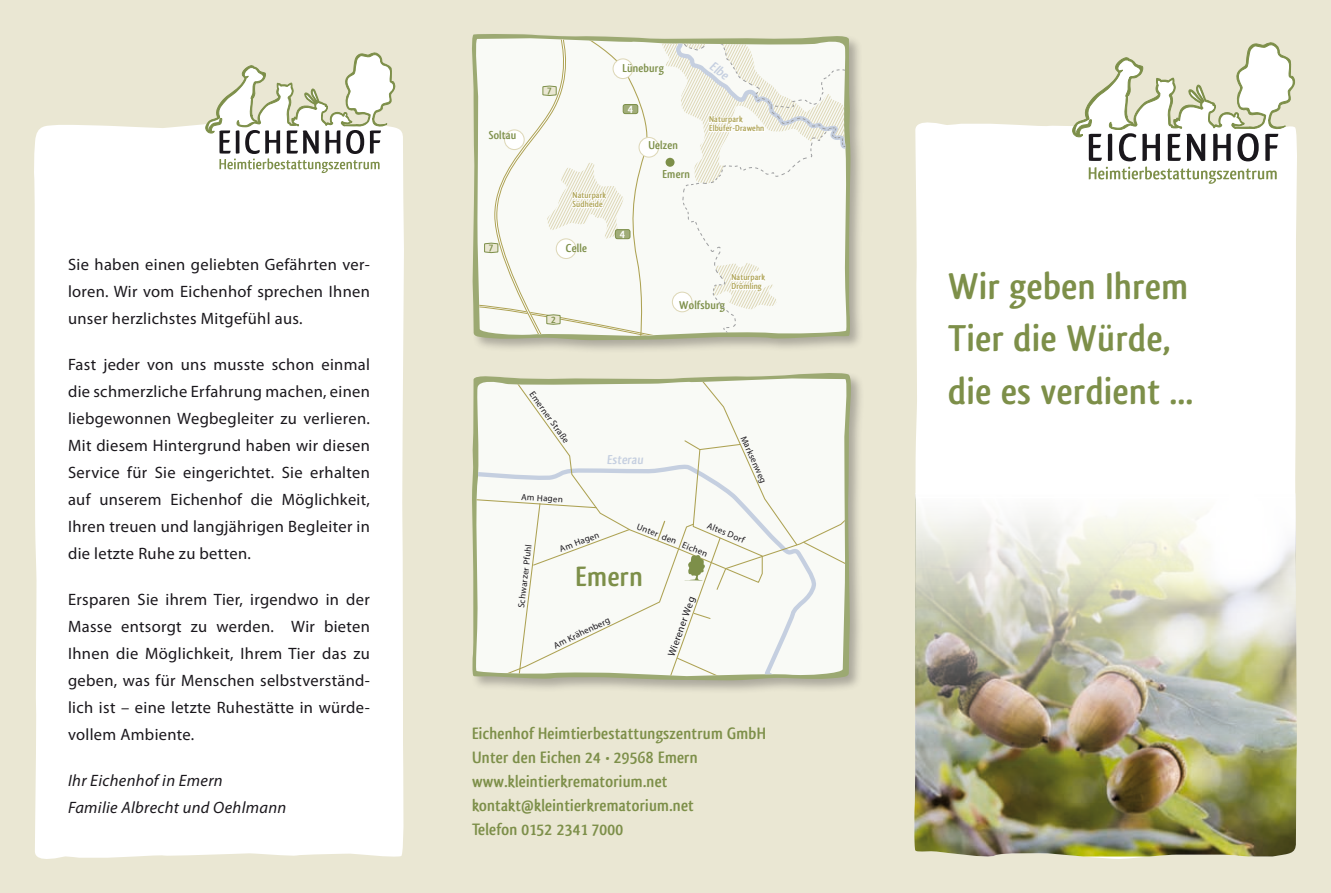
<style>
.page{position:relative;width:1331px;height:893px;background:#eae7d3}
.page>*{position:absolute;margin:0;border:0;box-sizing:border-box;transform-origin:0 0}
.t1{font:700 39px/52.5px "Qlassik";letter-spacing:.01em;color:#7d8f49}
.t2{font:700 29.25px "Qlassik";letter-spacing:.01em;color:#7d8f49}
.t3{font:700 17.25px/24px "Qlassik";letter-spacing:.01em;color:#7d8f49}
.t4{font:16.5px/27px "Myriad Pro";letter-spacing:.02em;color:#1a171c;text-align:justify}
.t5{font:italic 16.5px/27px "Myriad Pro";letter-spacing:.02em;color:#1a171c}
.t6{font:700 13.5px "Qlassik";color:#c5cfe0}
.t7{font:700 12px "Qlassik";letter-spacing:.01em;color:#7d8f49}
.t8{font:700 12px "Qlassik";color:#fff}
.t9{font:700 10.5px "Qlassik";color:#7d8f49}
.t10{font:10.05px "Myriad Pro";color:#1a171c}
.t11{font:9px "Myriad Pro";color:#1a171c}
.t12{font:700 9px/9px "Qlassik";letter-spacing:.01em;color:#ada253}
</style>
<div class="page">
<div style="left:915px;top:122px;width:382px;height:737px;background:#fff"></div>
<img style="left:914px;top:770px;width:383px;height:88px">
<img style="left:915px;top:493px;width:382px;height:277px">
<svg style="left:1089px;top:167px;width:188px;height:17px;background:#dce0ce"></svg>
<svg style="left:1072px;top:42px;width:223px;height:119px"></svg>
<div style="left:470px;top:371px;width:395px;height:323px;background:#1a171c;opacity:.3"></div>
<svg style="left:472px;top:371px;width:382px;height:309px"></svg>
<svg style="left:475px;top:378px;width:373px;height:298px;background:#f3f4ed"></svg>
<div style="left:34px;top:124px;width:370px;height:735px;background:#fff"></div>
<svg style="left:205px;top:52px;width:191px;height:121px"></svg>
<div style="left:470px;top:32px;width:394px;height:322px;background:#1a171c;opacity:.3"></div>
<svg style="left:470px;top:33px;width:380px;height:307px"></svg>
<svg style="left:474px;top:38px;width:373px;height:298px;background:#f3f4ec"></svg>
<div style="left:623px;top:105px;width:15px;height:9px;background:#a1ad79;border-radius:2px"></div>
<div style="left:623px;top:104px;width:15px;height:10px;border:1px solid #7d8f49;border-radius:2px"></div>
<div style="left:615px;top:230px;width:15px;height:9px;background:#a1ad79;border-radius:2px"></div>
<div style="left:615px;top:229px;width:15px;height:10px;border:1px solid #7d8f49;border-radius:2px"></div>
<div style="left:485px;top:244px;width:13px;height:8px;background:#eae7d3"></div>
<div style="left:484px;top:243px;width:14px;height:9px;border:1px solid #7d8f49"></div>
<div style="left:547px;top:315px;width:13px;height:9px;background:#eae7d3"></div>
<div style="left:546px;top:315px;width:14px;height:9px;border:1px solid #7d8f49"></div>
<div style="left:543px;top:87px;width:13px;height:8px;background:#eae7d3"></div>
<div style="left:542px;top:86px;width:15px;height:9px;border:1px solid #7d8f49"></div>
<p class="t4" style="left:68px;top:250px;width:303px">Sie haben einen geliebten Gefährten ver&shy;loren. Wir vom Eichenhof sprechen Ihnen unser herzlichstes Mitgefühl aus.</p>
<p class="t4" style="left:68px;top:351px;width:303px">Fast jeder von uns musste schon einmal die schmerzliche Erfahrung machen, einen liebgewonnen Wegbegleiter zu verlieren.<br>Mit diesem Hintergrund haben wir diesen Service für Sie eingerichtet. Sie erhalten auf unserem Eichenhof die Möglichkeit, Ihren treuen und langjährigen Begleiter in die letzte Ruhe zu betten.</p>
<p class="t4" style="left:68px;top:586px;width:303px">Ersparen Sie ihrem Tier, irgendwo in der Masse entsorgt zu werden. Wir bieten Ihnen die Möglichkeit, Ihrem Tier das zu geben, was für Menschen selbstverständ&shy;lich ist – eine letzte Ruhestätte in würde&shy;vollem Ambiente.</p>
<p class="t5" style="left:68px;top:767px;width:220px">Ihr Eichenhof in Emern<br>Familie Albrecht und Oehlmann</p>
<p class="t7" style="left:489px;top:128px;width:29px">Soltau</p>
<p class="t9" style="left:489px;top:241px;width:6px">7</p>
<p class="t9" style="left:547px;top:84px;width:6px">7</p>
<p class="t12" style="left:572px;top:191px;width:35px">Naturpark<br>Südheide</p>
<p class="t7" style="left:566px;top:241px;width:23px">Celle</p>
<p class="t9" style="left:551px;top:313px;width:6px">2</p>
<p class="t7" style="left:622px;top:61px;width:43px">Lüneburg</p>
<p class="t8" style="left:628px;top:102px;width:7px">4</p>
<p class="t7" style="left:648px;top:138px;width:31px">Uelzen</p>
<p class="t7" style="left:662px;top:167px;width:29px">Emern</p>
<p class="t6" style="left:716px;top:58px;width:22px;rotate:37deg">Elbe</p>
<p class="t12" style="left:709px;top:115px;width:57px">Naturpark<br>Elbufer-Drawehn</p>
<p class="t8" style="left:620px;top:227px;width:7px">4</p>
<p class="t12" style="left:731px;top:273px;width:35px">Naturpark<br>Drömling</p>
<p class="t7" style="left:679px;top:298px;width:47px">Wolfsburg</p>
<p class="t11" style="left:536px;top:389px;width:63px;rotate:54deg">Emerner Straße</p>
<p class="t6" style="left:607px;top:452px;width:40px">Esterau</p>
<p class="t11" style="left:748px;top:434px;width:52px;rotate:66deg">Marksenweg</p>
<p class="t11" style="left:522px;top:491px;width:43px;rotate:4deg">Am Hagen</p>
<p class="t11" style="left:516px;top:607px;width:65px;rotate:-83deg">Schwarzer Pfuhl</p>
<p class="t11" style="left:558px;top:543px;width:43px;rotate:-20deg">Am Hagen</p>
<p class="t11" style="left:710px;top:520px;width:41px;rotate:23deg">Altes Dorf</p>
<p class="t11" style="left:639px;top:521px;width:43px;rotate:21deg">Unter den</p>
<p class="t11" style="left:685px;top:539px;width:28px;rotate:23deg">Eichen</p>
<h2 class="t2" style="left:575px;top:560px;width:69px">Emern</h2>
<p class="t11" style="left:552px;top:641px;width:63px;rotate:-26deg">Am Krähenberg</p>
<p class="t10" style="left:665px;top:653px;width:64px;rotate:-70deg">Wierener Weg</p>
<p class="t3" style="left:472px;top:721px;width:296px">Eichenhof Heimtierbestattungszentrum GmbH Unter den Eichen 24 • 29568 Emern www.kleintierkrematorium.net kontakt@kleintierkrematorium.net<br>Telefon 0152 2341 7000</p>
<h1 class="t1" style="left:948px;top:259px;width:247px">Wir geben Ihrem<br>Tier die Würde, die es verdient ...</h1>
</div>
